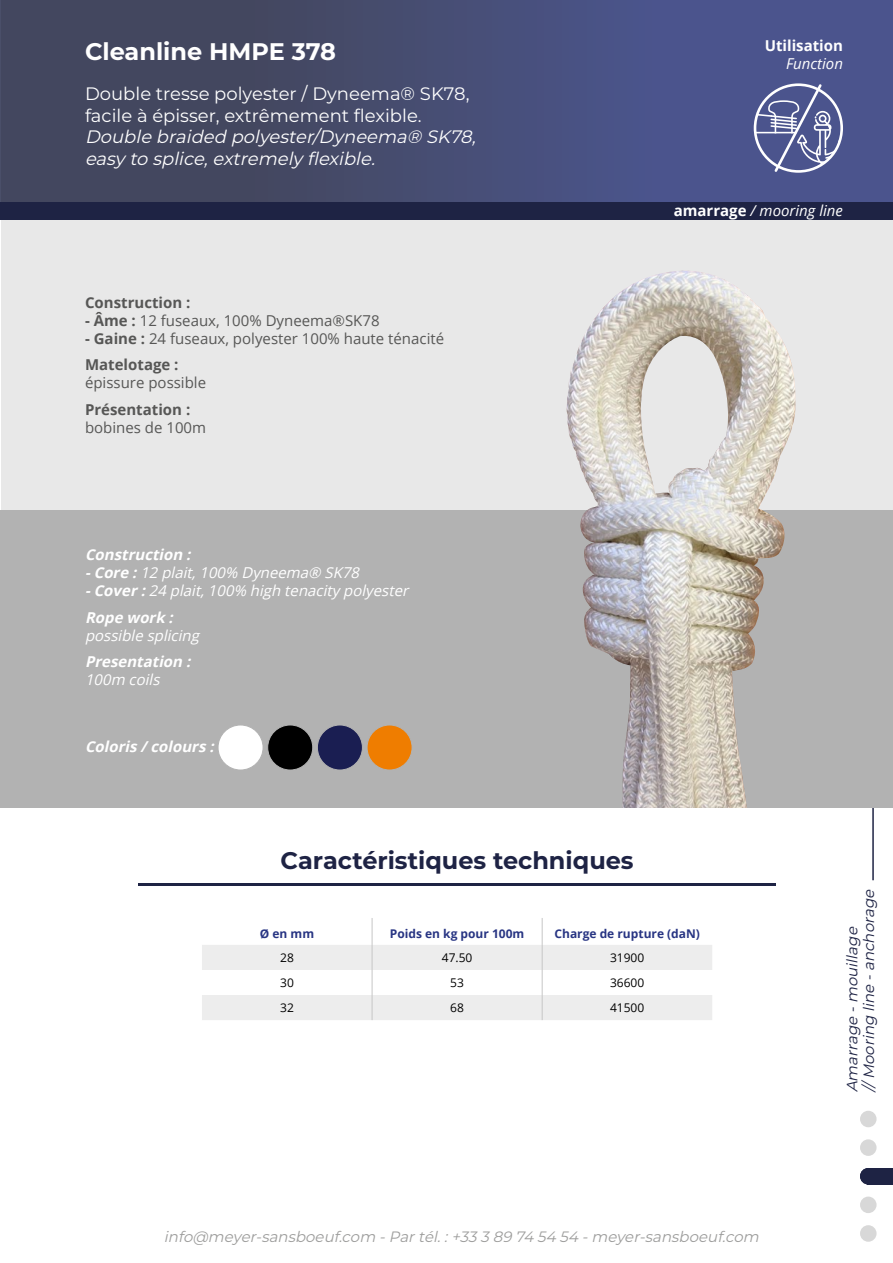
<style>
.page{position:relative;width:893px;height:1263px;background:#fff}
.page>*{position:absolute;margin:0;border:0;box-sizing:border-box;transform-origin:0 0}
.t1{font:700 24px "Montserrat";color:#1e2344}
.t2{font:700 24px "Montserrat";color:#fff}
.t3{font:18px/21.6px "Montserrat";color:#fff}
.t4{font:italic 18px/21.6px "Montserrat";color:#fff}
.t5{font:15px/26.5px "Open Sans";color:#575756}
.t6{font:italic 15px/18px "Open Sans";color:#fff}
.t7{font:italic 15px "Montserrat";color:#9d9d9c}
.t8{font:italic 15px/16.5px "Montserrat";color:#1e2344}
.t9{font:italic 700 15px "Open Sans";color:#fff}
.t10{font:italic 15px "Open Sans";color:#fff}
.t11{font:700 15px "Open Sans";color:#575756}
.t12{font:700 15px "Open Sans";color:#fff}
.t13{font:700 12px "Open Sans";color:#283583}
.t14{font:12px "Open Sans";color:#000}
.s1{font-weight:700}
.s2{font-weight:700;font-style:normal}
</style>
<div class="page">
<div style="left:1px;top:0;width:892px;height:744px;background:#e8e8e8"></div>
<div style="left:0;top:0;width:893px;height:213px;background:linear-gradient(to right,#414455,#4d5796)"></div>
<hr style="left:0;top:0;width:1px;height:744px;background:#e8e8e8">
<hr style="left:0;top:0;width:1px;height:213px;background:#4a4f69">
<hr style="left:138px;top:884px;width:638px;height:2px;background:#1e2344">
<svg style="left:202px;top:918px;width:510px;height:102px"></svg>
<div style="left:860px;top:1111px;width:16px;height:16px;background:#d8d8d8;border-radius:50%"></div>
<div style="left:860px;top:1139px;width:16px;height:17px;background:#d8d8d8;border-radius:50%"></div>
<div style="left:860px;top:1196px;width:16px;height:17px;background:#d8d8d8;border-radius:50%"></div>
<div style="left:860px;top:1225px;width:16px;height:17px;background:#d8d8d8;border-radius:50%"></div>
<div style="left:860px;top:1168px;width:16px;height:16px;background:#1e2344;border-radius:50%"></div>
<div style="left:868px;top:1168px;width:25px;height:16px;background:#1e2344"></div>
<hr style="left:872px;top:744px;width:2px;height:136px;background:#1e2344">
<div style="left:0;top:510px;width:893px;height:298px;background:#b2b2b2"></div>
<div style="left:218px;top:725px;width:45px;height:45px;background:#fff;border-radius:50%"></div>
<div style="left:218px;top:725px;width:45px;height:45px;border:1px solid #b2b2b2;border-radius:50%"></div>
<div style="left:268px;top:725px;width:45px;height:45px;background:#000;border-radius:50%"></div>
<div style="left:267px;top:725px;width:46px;height:45px;border:1px solid #b2b2b2;border-radius:50%"></div>
<div style="left:317px;top:725px;width:45px;height:45px;background:#1a1e52;border-radius:50%"></div>
<div style="left:317px;top:725px;width:46px;height:45px;border:1px solid #b2b2b2;border-radius:50%"></div>
<div style="left:367px;top:725px;width:45px;height:45px;background:#ef7d00;border-radius:50%"></div>
<div style="left:367px;top:725px;width:45px;height:45px;border:1px solid #b2b2b2;border-radius:50%"></div>
<svg style="left:755px;top:83px;width:90px;height:90px;background:#7077a4"></svg>
<hr style="left:755px;top:132px;width:41px;height:1px;background:#fff">
<div style="left:0;top:202px;width:893px;height:17px;background:#1e2344"></div>
<img style="left:566px;top:271px;width:230px;height:537px">
<h1 class="t2" style="left:85px;top:35px;width:252px">Cleanline HMPE 378</h1>
<p class="t3" style="left:85px;top:82px;width:386px">Double tresse polyester / Dyneema® SK78, facile à épisser, extrêmement flexible.</p>
<p class="t4" style="left:85px;top:125px;width:397px">Double braided polyester/Dyneema® SK78, easy to splice,extremely flexible.</p>
<p class="t11" style="left:85px;top:291px;width:107px">Construction :</p>
<p class="t5" style="left:85px;top:306px;width:296px"><span class="s1">- Âme :</span> 12 fuseaux, 100% Dyneema®SK78</p>
<p class="t5" style="left:85px;top:324px;width:361px"><span class="s1">- Gaine :</span> 24 fuseaux, polyester 100% haute ténacité<br><span class="s1">Matelotage :</span></p>
<p class="t5" style="left:85px;top:369px;width:123px">épissure possible</p>
<p class="t11" style="left:85px;top:398px;width:107px">Présentation :</p>
<p class="t5" style="left:85px;top:413px;width:123px">bobines de 100m</p>
<p class="t12" style="left:765px;top:35px;width:80px">Utilisation</p>
<p class="t10" style="left:786px;top:54px;width:58px">Function</p>
<p class="t10" style="left:674px;top:200px;width:171px"><span class="s2">amarrage</span> / mooring line</p>
<p class="t6" style="left:85px;top:545px;width:329px"><span class="s1">Construction :<br>-Core :</span>12 plait,100% Dyneema® SK78 <span class="s1">-Cover:</span>24 plait,100% high tenacity polyester</p>
<p class="t9" style="left:85px;top:606px;width:94px">Rope work :</p>
<p class="t6" style="left:85px;top:626px;width:120px">possible splicing</p>
<p class="t9" style="left:85px;top:651px;width:111px">Presentation :</p>
<p class="t6" style="left:85px;top:670px;width:80px">100m coils</p>
<p class="t9" style="left:85px;top:736px;width:135px">Coloris/colours:</p>
<h1 class="t1" style="left:280px;top:843px;width:355px">Caractéristiques techniques</h1>
<p class="t13" style="left:260px;top:925px;width:56px">Ø en mm</p>
<p class="t13" style="left:390px;top:925px;width:136px">Poids en kg pour 100m</p>
<p class="t13" style="left:554px;top:925px;width:147px">Charge de rupture (daN)</p>
<p class="t14" style="left:280px;top:949px;width:15px">28</p>
<p class="t14" style="left:442px;top:949px;width:32px">47.50</p>
<p class="t14" style="left:610px;top:949px;width:36px">31900</p>
<p class="t14" style="left:280px;top:974px;width:15px">30</p>
<p class="t14" style="left:450px;top:974px;width:15px">53</p>
<p class="t14" style="left:610px;top:974px;width:36px">36600</p>
<p class="t14" style="left:280px;top:999px;width:15px">32</p>
<p class="t14" style="left:450px;top:999px;width:15px">68</p>
<p class="t14" style="left:610px;top:999px;width:36px">41500</p>
<p class="t7" style="left:164px;top:1226px;width:601px">info@meyer-sansboeuf.com -Partél.:+33 3 89 74 54 54 -meyer-sansboeuf.com</p>
<p class="t8" style="left:843px;top:1092px;width:208px;rotate:-90deg">Amarrage -mouillage //Mooring line -anchorage</p>
</div>
